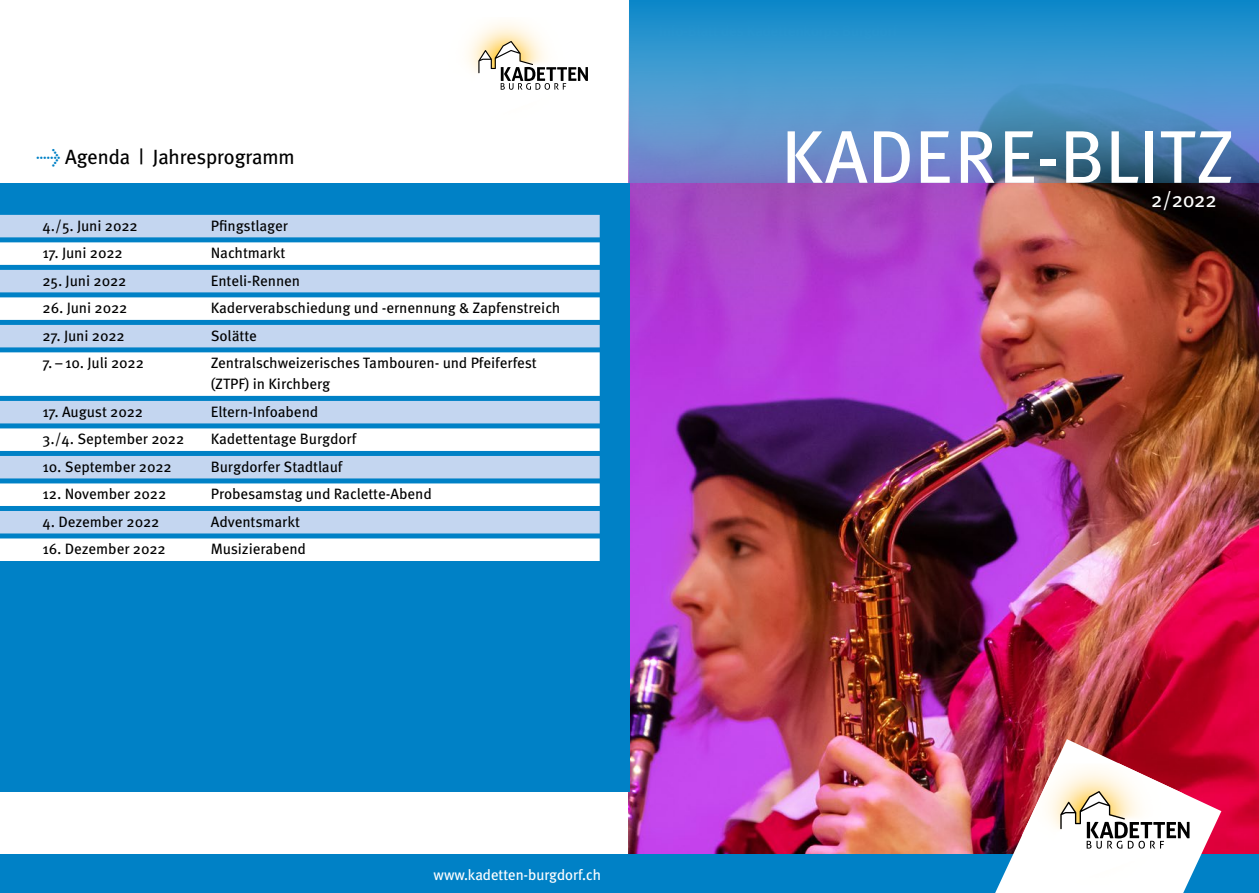
<style>
.page{position:relative;width:1259px;height:893px;background:#fff}
.page>*{position:absolute;margin:0;border:0;box-sizing:border-box;transform-origin:0 0}
.t1{font:74.7px "Meta Plus";letter-spacing:-.005em;color:#fff}
.t2{font:21px "Meta Plus";color:#fff}
.t3{font:20.55px "Meta Plus";letter-spacing:-.005em;color:#000}
.t4{font:15px/21px "Meta Pro";letter-spacing:-.005em;color:#000}
.t5{font:15px "Meta Plus";letter-spacing:-.005em;color:#fff}
.s1{color:#0081c6}
</style>
<div class="page">
<img style="left:629px;top:183px;width:630px;height:671px">
<div style="left:0;top:183px;width:629px;height:608px;background:#0081c6"></div>
<div style="left:0;top:215px;width:600px;height:22px;background:#c4d6f0"></div>
<div style="left:0;top:242px;width:600px;height:23px;background:#fff"></div>
<div style="left:0;top:270px;width:600px;height:22px;background:#c4d6f0"></div>
<div style="left:0;top:297px;width:600px;height:23px;background:#fff"></div>
<div style="left:0;top:325px;width:600px;height:22px;background:#c4d6f0"></div>
<div style="left:0;top:352px;width:600px;height:44px;background:#fff"></div>
<div style="left:0;top:401px;width:600px;height:22px;background:#c4d6f0"></div>
<div style="left:0;top:428px;width:600px;height:23px;background:#fff"></div>
<div style="left:0;top:456px;width:600px;height:22px;background:#c4d6f0"></div>
<div style="left:0;top:483px;width:600px;height:23px;background:#fff"></div>
<div style="left:0;top:511px;width:600px;height:22px;background:#c4d6f0"></div>
<div style="left:0;top:538px;width:600px;height:23px;background:#fff"></div>
<div style="left:0;top:854px;width:1259px;height:39px;background:#0081c6"></div>
<svg style="left:995px;top:739px;width:226px;height:154px"></svg>
<svg style="left:629px;top:0;width:630px;height:183px;background:#428dc5"></svg>
<svg style="left:478px;top:41px;width:110px;height:49px"></svg>
<h3 class="t3" style="left:36px;top:145px;width:260px"><span class="s1">&gt;</span> Agenda | Jahresprogramm</h3>
<p class="t4" style="left:43px;top:216px;width:97px">4./5. Juni 2022</p>
<p class="t4" style="left:211px;top:216px;width:79px">Pfingstlager</p>
<p class="t4" style="left:43px;top:243px;width:82px">17. Juni 2022</p>
<p class="t4" style="left:211px;top:243px;width:76px">Nachtmarkt</p>
<p class="t4" style="left:43px;top:271px;width:85px">25. Juni 2022</p>
<p class="t4" style="left:211px;top:271px;width:91px">Enteli-Rennen</p>
<p class="t4" style="left:43px;top:298px;width:87px">26. Juni 2022</p>
<p class="t4" style="left:211px;top:298px;width:351px">Kaderverabschiedung und -ernennung &amp; Zapfenstreich</p>
<p class="t4" style="left:43px;top:326px;width:84px">27. Juni 2022</p>
<p class="t4" style="left:211px;top:326px;width:48px">Solätte</p>
<p class="t4" style="left:43px;top:353px;width:103px">7.–10. Juli 2022</p>
<p class="t4" style="left:211px;top:353px;width:327px">Zentralschweizerisches Tambouren- und Pfeiferfest (ZTPF) in Kirchberg</p>
<p class="t4" style="left:43px;top:402px;width:102px">17. August 2022</p>
<p class="t4" style="left:211px;top:402px;width:109px">Eltern-Infoabend</p>
<p class="t4" style="left:43px;top:429px;width:143px">3./4. September 2022</p>
<p class="t4" style="left:211px;top:429px;width:147px">Kadettentage Burgdorf</p>
<p class="t4" style="left:43px;top:457px;width:131px">10. September 2022</p>
<p class="t4" style="left:211px;top:457px;width:133px">Burgdorfer Stadtlauf</p>
<p class="t4" style="left:43px;top:484px;width:125px">12. November 2022</p>
<p class="t4" style="left:211px;top:484px;width:222px">Probesamstag und Raclette-Abend</p>
<p class="t4" style="left:43px;top:512px;width:118px">4. Dezember 2022</p>
<p class="t4" style="left:211px;top:512px;width:91px">Adventsmarkt</p>
<p class="t4" style="left:43px;top:539px;width:125px">16. Dezember 2022</p>
<p class="t4" style="left:211px;top:539px;width:97px">Musizierabend</p>
<p class="t5" style="left:433px;top:866px;width:169px">www.kadetten-burgdorf.ch</p>
<h1 class="t1" style="left:781px;top:114px;width:454px">KADERE-BLITZ</h1>
<h2 class="t2" style="left:1151px;top:187px;width:67px">2/2022</h2>
</div>
